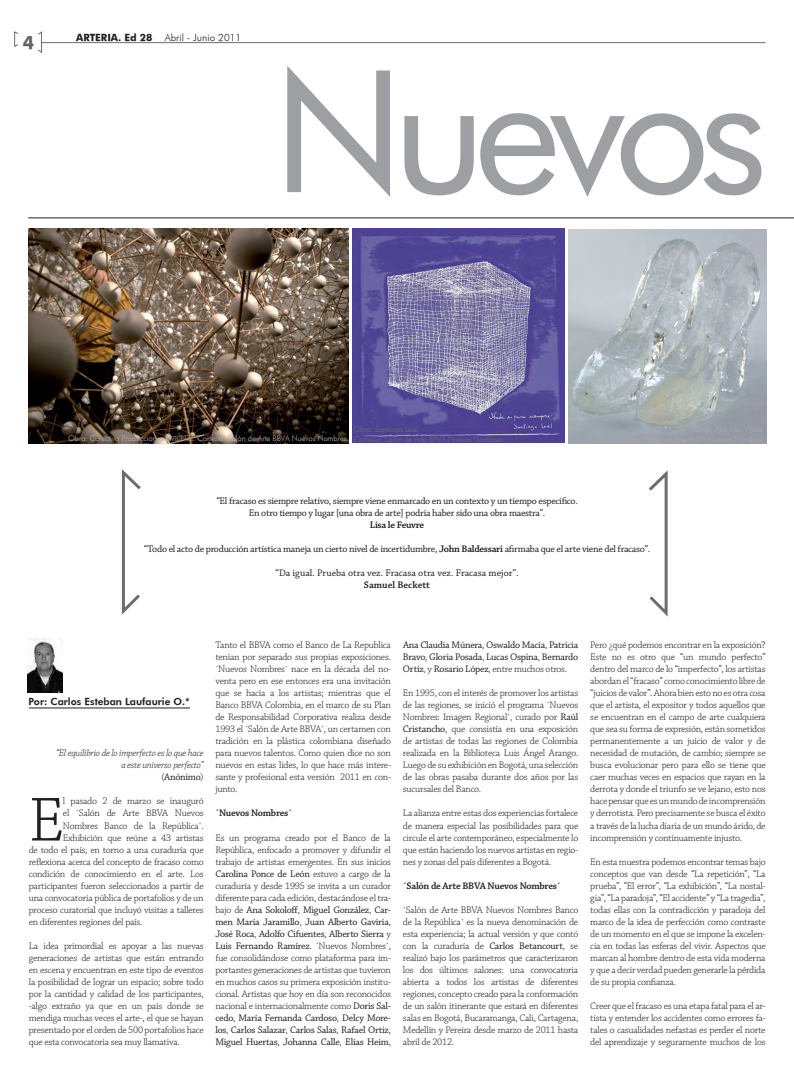
<style>
.page{position:relative;width:794px;height:1092px;background:#fff}
.page>*{position:absolute;margin:0;border:0;box-sizing:border-box;transform-origin:0 0}
.footnote_text{font:170px "Futura Book BT";letter-spacing:-.07em;color:#9d9fa2}
.t1{font:300 65.4px "Chaparral Pro";color:#231f20}
.t2{font:18px "Futura Bold BT";color:#636366}
.t3{font:300 10px/12px "Chaparral Pro";letter-spacing:-.025em;color:#231f20;text-align:justify}
.footnote_text-2{font:10px/12px "Chaparral Pro";letter-spacing:-.03em;color:#231f20;text-align:justify}
.t4{font:italic 300 10px "Chaparral Pro";letter-spacing:-.025em;color:#231f20}
.textos{font:10px "Chaparral Pro";color:#231f20}
.textos-2{font:600 10px "Chaparral Pro";letter-spacing:-.025em;color:#231f20}
.textos-3{font:10px "Futura Heavy BT";color:#231f20}
.t5{font:10px "Futura Light BT";color:#231f20}
.textos-4{font:600 10px "Chaparral Pro";color:#231f20}
.t6{font:10px "Futura Bold BT";color:#231f20}
.footnote_text-3{font:600 10px "Chaparral Pro";letter-spacing:-.03em;color:#231f20}
.footnote_text-4{font:7.8px "Futura Light BT";letter-spacing:-.015em;color:#b2b3b7}
.footnote_text-5{font:7.8px "Futura Light BT";letter-spacing:-.015em;color:#6c6d70}
.s1{font-weight:600}
.s2{font-weight:300}
.s3{font-weight:400}
</style>
<div class="page">
<svg style="left:38px;top:31px;width:5px;height:22px"></svg>
<svg style="left:14px;top:31px;width:5px;height:16px"></svg>
<hr style="left:42px;top:42px;width:723px;height:1px;background:#6c6d70">
<hr style="left:28px;top:217px;width:766px;height:1px;background:#231f20">
<img style="left:28px;top:229px;width:321px;height:214px">
<img style="left:352px;top:228px;width:213px;height:214px">
<svg style="left:649px;top:470px;width:19px;height:147px"></svg>
<svg style="left:122px;top:469px;width:19px;height:146px"></svg>
<img style="left:568px;top:229px;width:198px;height:214px">
<hr style="left:29px;top:707px;width:161px;height:1px;background:#231f20">
<img style="left:28px;top:638px;width:35px;height:54px">
<h3 class="t2" style="left:23px;top:31px;width:13px">4</h3>
<p class="t6" style="left:76px;top:31px;width:78px">ARTERIA. Ed 28</p>
<p class="t5" style="left:165px;top:31px;width:78px">Abril - Junio 2011</p>
<p class="footnote_text" style="left:273px;top:28px;width:496px">Nuevos</p>
<p class="footnote_text-5" style="left:353px;top:424px;width:68px">Obra: Santiago Leal.</p>
<p class="footnote_text-4" style="left:68px;top:433px;width:282px">Obra: Colectivo Producciones Invisibles. Cortesía: Salón de Arte BBVA Nuevos Nombres.</p>
<p class="footnote_text-5" style="left:353px;top:434px;width:153px">Cortesía: Salón de Arte BBVA Nuevos Nombres.</p>
<p class="footnote_text-2" style="left:216px;top:495px;width:363px">“El fracaso es siempre relativo, siempre viene enmarcado en un contexto y un tiempo específico.</p>
<p class="footnote_text-2" style="left:249px;top:507px;width:298px">En otro tiempo y lugar [una obra de arte] podría haber sido una obra maestra”.</p>
<p class="footnote_text-3" style="left:370px;top:519px;width:56px">Lisa le Feuvre</p>
<p class="footnote_text-2" style="left:144px;top:543px;width:508px">“Todo el acto de producción artística maneja un cierto nivel de incertidumbre, <span class="s1">John Baldessari</span> afirmaba que el arte viene del fracaso”.</p>
<p class="textos" style="left:275px;top:567px;width:245px">“Da igual. Prueba otra vez. Fracasa otra vez. Fracasa mejor”.</p>
<p class="textos-4" style="left:364px;top:579px;width:68px">Samuel Beckett</p>
<p class="textos-3" style="left:28px;top:695px;width:163px">Por: Carlos Esteban Laufaurie O.*</p>
<p class="t4" style="left:56px;top:747px;width:149px">“El equilibrio de lo imperfecto es lo que hace</p>
<p class="t4" style="left:121px;top:759px;width:84px">a este universo perfecto”</p>
<p class="footnote_text-2" style="left:161px;top:771px;width:44px"><span class="s2">(</span>Anónimo<span class="s2">)</span></p>
<p class="t1" style="left:29px;top:784px;width:37px">E</p>
<p class="t3" style="left:63px;top:795px;width:142px">l pasado 2 de marzo se inauguró</p>
<p class="t3" style="left:63px;top:807px;width:142px">el ´Salón de Arte BBVA Nuevos</p>
<p class="t3" style="left:63px;top:819px;width:142px">Nombres Banco de la República´.</p>
<p class="t3" style="left:63px;top:831px;width:142px">Exhibición que reúne a 43 artistas</p>
<p class="t3" style="left:29px;top:843px;width:176px">de todo el país, en torno a una curaduría que</p>
<p class="t3" style="left:29px;top:855px;width:176px">reflexiona acerca del concepto de fracaso como</p>
<p class="t3" style="left:29px;top:867px;width:176px">condición de conocimiento en el arte. Los</p>
<p class="t3" style="left:29px;top:879px;width:176px">participantes fueron seleccionados a partir de</p>
<p class="t3" style="left:29px;top:891px;width:176px">una convocatoria pública de portafolios y de un</p>
<p class="t3" style="left:29px;top:903px;width:176px">proceso curatorial que incluyó visitas a talleres</p>
<p class="t3" style="left:29px;top:915px;width:115px">en diferentes regiones del país.</p>
<p class="t3" style="left:29px;top:939px;width:176px">La idea primordial es apoyar a las nuevas generaciones de artistas que están entrando en escena y encuentran en este tipo de eventos la posibilidad de lograr un espacio; sobre todo por la cantidad y calidad de los participantes, -algo extraño ya que en un país donde se mendiga muchas veces el arte-, el que se hayan presentado por el orden de 500 portafolios hace que esta convocatoria sea muy llamativa.</p>
<p class="t3" style="left:215px;top:639px;width:177px">Tanto el BBVA como el Banco de La Republica tenían por separado sus propias exposiciones. ´Nuevos Nombres´ nace en la década del no&shy;venta pero en ese entonces era una invitación que se hacía a los artistas; mientras que el Banco BBVA Colombia, en el marco de su Plan de Responsabilidad Corporativa realiza desde 1993 el ´Salón de Arte BBVA´, un certamen con tradición en la plástica colombiana diseñado para nuevos talentos. Como quien dice no son nuevos en estas lides, lo que hace más intere&shy;sante y profesional esta versión 2011 en con&shy;junto.</p>
<p class="textos-2" style="left:215px;top:807px;width:78px">´Nuevos Nombres´</p>
<p class="t3" style="left:215px;top:831px;width:177px">Es un programa creado por el Banco de la República, enfocado a promover y difundir el trabajo de artistas emergentes. En sus inicios <span class="s3">Carolina Ponce de León</span> estuvo a cargo de la curaduría y desde 1995 se invita a un curador diferente para cada edición, destacándose el tra&shy;bajo de <span class="s3">Ana Sokoloff</span>, <span class="s3">Miguel González</span>, <span class="s3">Car&shy;men María Jaramillo</span>, <span class="s3">Juan Alberto Gaviria</span>, <span class="s3">José Roca</span>, <span class="s3">Adolfo Cifuentes</span>, <span class="s3">Alberto Sierra</span> y <span class="s3">Luis Fernando Ramírez</span>. ´Nuevos Nombres´, fue consolidándose como plataforma para im&shy;portantes generaciones de artistas que tuvieron en muchos casos su primera exposición institu&shy;cional. Artistas que hoy en día son reconocidos nacional e internacionalmente como <span class="s3">Doris Sal&shy;cedo</span>, <span class="s3">María Fernanda Cardoso</span>, <span class="s3">Delcy More&shy;los</span>, <span class="s3">Carlos Salazar</span>, <span class="s3">Carlos Salas</span>, <span class="s3">Rafael Ortiz</span>, <span class="s3">Miguel Huertas</span>, <span class="s3">Johanna Calle</span>, <span class="s3">Elías Heim</span>,</p>
<p class="footnote_text-2" style="left:403px;top:639px;width:177px">Ana Claudia Múnera<span class="s2">,</span> Oswaldo Macía<span class="s2">,</span> Patricia Bravo<span class="s2">,</span> Gloria Posada<span class="s2">,</span> Lucas Ospina<span class="s2">,</span> Bernardo Ortiz<span class="s2">, y</span> Rosario López<span class="s2">, entre muchos otros.</span></p>
<p class="t3" style="left:403px;top:687px;width:177px">En 1995, con el interés de promover los artistas de las regiones, se inició el programa ´Nuevos Nombres: Imagen Regional´, curado por <span class="s3">Raúl Cristancho</span>, que consistía en una exposición de artistas de todas las regiones de Colombia realizada en la Biblioteca Luis Ángel Arango.<br>Luego de su exhibición en Bogotá, una selección de las obras pasaba durante dos años por las sucursales del Banco.</p>
<p class="t3" style="left:403px;top:807px;width:177px">La alianza entre estas dos experiencias fortalece de manera especial las posibilidades para que circule el arte contemporáneo, especialmente lo que están haciendo los nuevos artistas en regio&shy;nes y zonas del país diferentes a Bogotá.</p>
<p class="textos-2" style="left:403px;top:879px;width:159px">´Salón de Arte BBVA Nuevos Nombres´</p>
<p class="t3" style="left:403px;top:903px;width:177px">´Salón de Arte BBVA Nuevos Nombres Banco de la República´ es la nueva denominación de esta experiencia; la actual versión y que contó con la curaduría de <span class="s3">Carlos Betancourt</span>, se realizó bajo los parámetros que caracterizaron los dos últimos salones: una convocatoria abierta a todos los artistas de diferentes regiones, concepto creado para la conformación de un salón itinerante que estará en diferentes salas en Bogotá, Bucaramanga, Cali, Cartagena, Medellín y Pereira desde marzo de 2011 hasta abril de 2012.</p>
<p class="t3" style="left:590px;top:639px;width:177px">Pero ¿qué podemos encontrar en la exposición?<br>Este no es otro que “un mundo perfecto” dentro del marco de lo “imperfecto”, los artistas abordan el “fracaso” como conocimiento libre de “juicios de valor”. Ahora bien esto no es otra cosa que el artista, el expositor y todos aquellos que se encuentran en el campo de arte cualquiera que sea su forma de expresión, están sometidos permanentemente a un juicio de valor y de necesidad de mutación, de cambio; siempre se busca evolucionar pero para ello se tiene que caer muchas veces en espacios que rayan en la derrota y donde el triunfo se ve lejano, esto nos hace pensar que es un mundo de incomprensión y derrotista. Pero precisamente se busca el éxito a través de la lucha diaria de un mundo árido, de incomprensión y contínuamente injusto.</p>
<p class="t3" style="left:590px;top:855px;width:177px">En esta muestra podemos encontrar temas bajo conceptos que van desde “La repetición”, “La prueba”, “El error”, “La exhibición”, “La nostal&shy;gia”, “La paradoja”, “El accidente” y “La tragedia”, todas ellas con la contradicción y paradoja del marco de la idea de perfección como contraste de un momento en el que se impone la excelen&shy;cia en todas las esferas del vivir. Aspectos que marcan al hombre dentro de esta vida moderna y que a decir verdad pueden generarle la pérdida de su propia confianza.</p>
<p class="t3" style="left:590px;top:999px;width:177px">Creer que el fracaso es una etapa fatal para el ar&shy;tista y entender los accidentes como errores fa&shy;tales o casualidades nefastas es perder el norte del aprendizaje y seguramente muchos de los</p>
</div>
